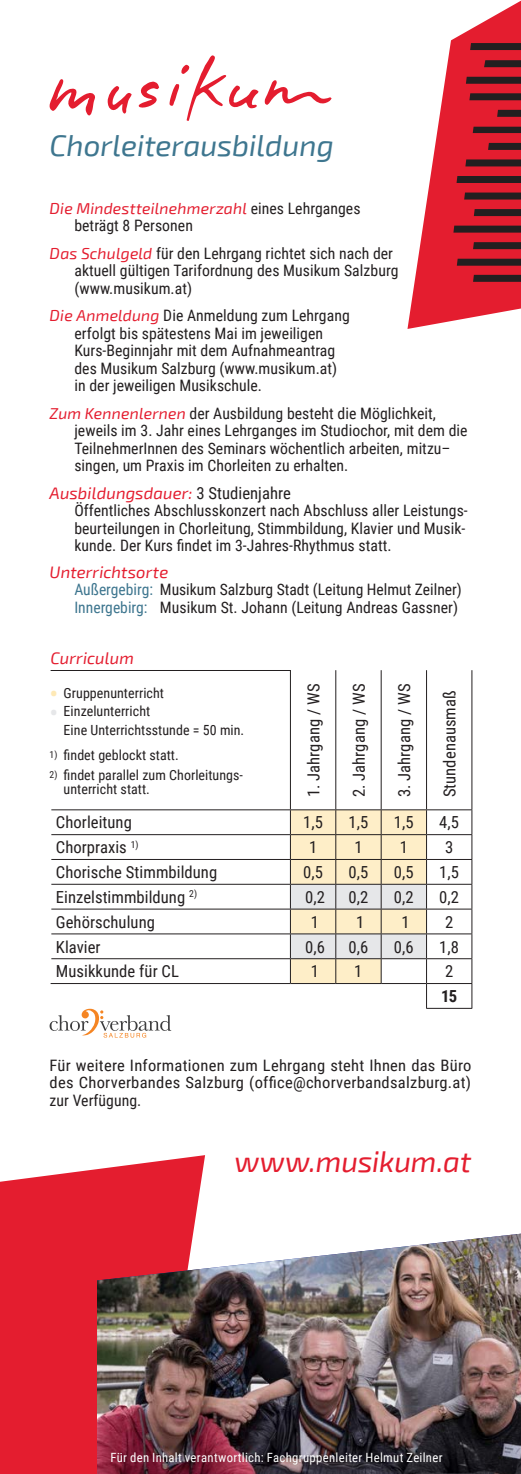
<style>
.page{position:relative;width:521px;height:1474px;background:#fff}
.page>*{position:absolute;margin:0;border:0;box-sizing:border-box;transform-origin:0 0}
.t1{font:italic 29.75px "Exo 2";color:#3e768f}
.t2{font:italic 29.4px "Exo 2";letter-spacing:-.005em;color:#e41d2f}
.t3{font:16.62px "Roboto Condensed";letter-spacing:.005em;color:#231f20}
.t4{font:italic 16.62px "Exo 2";letter-spacing:.01em;color:#e41d2f}
.t5{font:700 16.62px "Roboto Condensed";color:#231f20}
.t6{font:15.75px/17.5px "Roboto Condensed";letter-spacing:.005em;color:#231f20}
.t7{font:15.75px/17.5px "Roboto Condensed";letter-spacing:.005em;color:#231f20;text-align:justify;scale:1.05 1}
.t8{font:italic 15.75px "Exo 2";letter-spacing:.01em;color:#e41d2f}
.t9{font:14px/18.9px "Roboto Condensed";letter-spacing:.005em;color:#231f20}
.t10{font:12.78px "Roboto Condensed";letter-spacing:.025em;color:#fff}
.s1{font-family:"Roboto Condensed";font-style:normal;color:#231f20}
.s2{font-family:"Exo 2";font-style:italic;color:#e41d2f}
.s3{color:#3e768f}
.s4{font-size:26.25px;color:#fee9b6}
.s5{font-size:26.25px;color:#e6e7e9}
</style>
<div class="page">
<svg style="left:0;top:1155px;width:205px;height:318px;background:#e62f40"></svg>
<svg style="left:427px;top:671px;width:44px;height:337px"></svg>
<hr style="left:290px;top:670px;width:1px;height:139px;background:#231f20">
<hr style="left:335px;top:670px;width:1px;height:139px;background:#231f20">
<hr style="left:381px;top:670px;width:1px;height:139px;background:#231f20">
<hr style="left:51px;top:809px;width:239px;height:1px;background:#231f20">
<hr style="left:51px;top:834px;width:239px;height:1px;background:#231f20">
<hr style="left:51px;top:859px;width:239px;height:1px;background:#231f20">
<hr style="left:51px;top:883px;width:239px;height:1px;background:#231f20">
<hr style="left:51px;top:908px;width:239px;height:1px;background:#231f20">
<hr style="left:51px;top:933px;width:239px;height:1px;background:#231f20">
<hr style="left:51px;top:958px;width:239px;height:1px;background:#231f20">
<hr style="left:426px;top:834px;width:46px;height:1px;background:#231f20">
<hr style="left:426px;top:859px;width:46px;height:1px;background:#231f20">
<hr style="left:426px;top:883px;width:46px;height:1px;background:#231f20">
<hr style="left:426px;top:908px;width:46px;height:1px;background:#231f20">
<hr style="left:426px;top:933px;width:46px;height:1px;background:#231f20">
<hr style="left:426px;top:958px;width:46px;height:1px;background:#231f20">
<hr style="left:426px;top:670px;width:1px;height:139px;background:#231f20">
<hr style="left:471px;top:670px;width:1px;height:139px;background:#231f20">
<hr style="left:426px;top:809px;width:46px;height:1px;background:#231f20">
<hr style="left:51px;top:983px;width:239px;height:1px;background:#231f20">
<hr style="left:426px;top:983px;width:46px;height:1px;background:#231f20">
<svg style="left:471px;top:810px;width:1px;height:198px"></svg>
<hr style="left:426px;top:1008px;width:46px;height:1px;background:#231f20">
<svg style="left:290px;top:809px;width:137px;height:199px"></svg>
<hr style="left:381px;top:983px;width:45px;height:1px;background:#231f20">
<hr style="left:51px;top:670px;width:240px;height:1px;background:#231f20">
<svg style="left:265px;top:80px;width:67px;height:25px"></svg>
<svg style="left:139px;top:82px;width:20px;height:26px"></svg>
<svg style="left:50px;top:79px;width:45px;height:37px"></svg>
<svg style="left:170px;top:55px;width:88px;height:66px"></svg>
<svg style="left:108px;top:86px;width:24px;height:28px"></svg>
<svg style="left:407px;top:1px;width:114px;height:328px"></svg>
<svg style="left:453px;top:43px;width:68px;height:239px;background:#a81d2a"></svg>
<svg style="left:50px;top:1008px;width:121px;height:29px"></svg>
<img style="left:97px;top:1233px;width:424px;height:240px">
<h1 class="t1" style="left:50px;top:128px;width:286px">Chorleiterausbildung</h1>
<p class="t8" style="left:50px;top:199px;width:312px">Die Mindestteilnehmerzahl <span class="s1">eines Lehrganges</span></p>
<p class="t6" style="left:50px;top:211px;width:345px;line-height:27.5px;text-indent:25px">beträgt 8 Personen<br><span class="s2">Das Schulgeld</span> für den Lehrgang richtet sich nach der</p>
<p class="t6" style="left:74px;top:261px;width:325px">aktuell gültigen Tarifordnung des Musikum Salzburg (www.musikum.at)</p>
<p class="t6" style="left:74px;top:306px;width:277px;text-indent:-25px"><span class="s2">Die Anmeldung</span> Die Anmeldung zum Lehrgang erfolgt bis spätestens Mai im jeweiligen Kurs-Beginnjahr mit dem Aufnahmeantrag des Musikum Salzburg (www.musikum.at) in der jeweiligen Musikschule.</p>
<p class="t6" style="left:74px;top:404px;width:395px;text-indent:-25px"><span class="s2">Zum Kennenlernen</span> der Ausbildung besteht die Möglichkeit, jeweils im 3. Jahr eines Lehrganges im Studiochor, mit dem die TeilnehmerInnen des Seminars wöchentlich arbeiten, mitzu– singen, um Praxis im Chorleiten zu erhalten.</p>
<p class="t4" style="left:50px;top:483px;width:243px">Ausbildungsdauer: <span class="s1">3 Studienjahre</span></p>
<p class="t6" style="left:74px;top:501px;width:395px">Öffentliches Abschlusskonzert nach Abschluss aller Leistungs&shy;beurteilungen in Chorleitung, Stimmbildung, Klavier und Musik&shy;kunde. Der Kurs findet im 3-Jahres-Rhythmus statt.</p>
<p class="t4" style="left:50px;top:562px;width:120px">Unterrichtsorte</p>
<p class="t6" style="left:74px;top:580px;width:389px"><span class="s3">Außergebirg:</span> Musikum Salzburg Stadt (Leitung Helmut Zeilner)<br><span class="s3">Innergebirg:</span> Musikum St. Johann (Leitung Andreas Gassner)</p>
<p class="t4" style="left:51px;top:648px;width:85px">Curriculum</p>
<p class="t9" style="left:50px;top:682px;width:116px"><span class="s4">•</span> Gruppenunterricht</p>
<p class="t9" style="left:64px;top:701px;width:182px;text-indent:-14px"><span class="s5">•</span> Einzelunterricht<br>Eine Unterrichtsstunde = 50 min.</p>
<p class="t9" style="left:50px;top:745px;width:131px"><sup>1)</sup> findet geblockt statt.</p>
<p class="t9" style="left:64px;top:768px;width:181px;line-height:14px;text-indent:-14px"><sup>2)</sup> findet parallel zum Chorleitungs&shy;unterricht statt.</p>
<p class="t3" style="left:302px;top:797px;width:115px;rotate:-90deg">1. Jahrgang / WS</p>
<p class="t3" style="left:347px;top:797px;width:115px;rotate:-90deg">2. Jahrgang / WS</p>
<p class="t3" style="left:392px;top:797px;width:115px;rotate:-90deg">3. Jahrgang / WS</p>
<p class="t3" style="left:438px;top:797px;width:108px;rotate:-90deg">Stundenausmaß</p>
<p class="t3" style="left:56px;top:811px;width:77px">Chorleitung</p>
<p class="t3" style="left:303px;top:811px;width:21px">1,5</p>
<p class="t3" style="left:349px;top:811px;width:21px">1,5</p>
<p class="t3" style="left:394px;top:811px;width:21px">1,5</p>
<p class="t3" style="left:439px;top:811px;width:21px">4,5</p>
<p class="t3" style="left:56px;top:835px;width:84px">Chorpraxis <sup>1)</sup></p>
<p class="t3" style="left:309px;top:835px;width:10px">1</p>
<p class="t3" style="left:354px;top:835px;width:10px">1</p>
<p class="t3" style="left:400px;top:835px;width:10px">1</p>
<p class="t3" style="left:445px;top:835px;width:10px">3</p>
<p class="t3" style="left:56px;top:860px;width:163px">Chorische Stimmbildung</p>
<p class="t3" style="left:303px;top:860px;width:21px">0,5</p>
<p class="t3" style="left:348px;top:860px;width:21px">0,5</p>
<p class="t3" style="left:394px;top:860px;width:21px">0,5</p>
<p class="t3" style="left:439px;top:860px;width:21px">1,5</p>
<p class="t3" style="left:56px;top:885px;width:143px">Einzelstimmbildung <sup>2)</sup></p>
<p class="t3" style="left:305px;top:885px;width:21px">0,2</p>
<p class="t3" style="left:349px;top:885px;width:21px">0,2</p>
<p class="t3" style="left:394px;top:885px;width:21px">0,2</p>
<p class="t3" style="left:439px;top:885px;width:21px">0,2</p>
<p class="t3" style="left:56px;top:910px;width:101px">Gehörschulung</p>
<p class="t3" style="left:311px;top:910px;width:10px">1</p>
<p class="t3" style="left:356px;top:910px;width:10px">1</p>
<p class="t3" style="left:402px;top:910px;width:10px">1</p>
<p class="t3" style="left:445px;top:910px;width:10px">2</p>
<p class="t3" style="left:56px;top:935px;width:46px">Klavier</p>
<p class="t3" style="left:305px;top:935px;width:21px">0,6</p>
<p class="t3" style="left:348px;top:935px;width:21px">0,6</p>
<p class="t3" style="left:394px;top:935px;width:21px">0,6</p>
<p class="t3" style="left:439px;top:935px;width:21px">1,8</p>
<p class="t3" style="left:56px;top:959px;width:125px">Musikkunde für CL</p>
<p class="t3" style="left:311px;top:959px;width:10px">1</p>
<p class="t3" style="left:354px;top:959px;width:10px">1</p>
<p class="t3" style="left:445px;top:959px;width:10px">2</p>
<p class="t5" style="left:441px;top:984px;width:18px">15</p>
<p class="t7" style="left:50px;top:1055px;width:403px">Für weitere Informationen zum Lehrgang steht Ihnen das Büro des Chorverbandes Salzburg (office@chorverbandsalzburg.at) zur Verfügung.</p>
<h2 class="t2" style="left:234px;top:1144px;width:238px">www.musikum.at</h2>
<p class="t10" style="left:110px;top:1448px;width:334px">Für den Inhalt verantwortlich: Fachgruppenleiter Helmut Zeilner</p>
</div>
